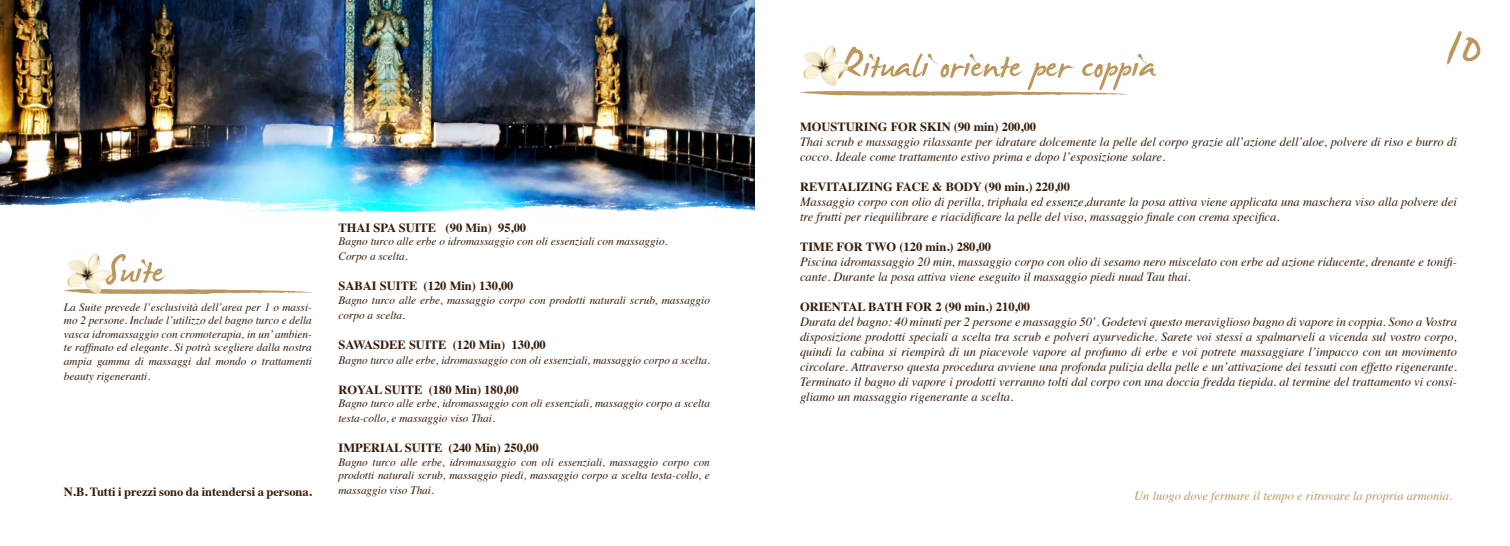
<style>
.page{position:relative;width:1510px;height:546px;background:#fff}
.page>*{position:absolute;margin:0;border:0;box-sizing:border-box;transform-origin:0 0}
.t1{font:75px "James Fajardo";color:#bc975d}
.t2{font:59px "James Fajardo";color:#bc975d}
.t3{font:italic 12.5px/15px "Times";color:#361b08}
.t4{font:700 12.5px "Times";color:#361b08}
.t5{font:italic 12.5px "Times";color:#bc975d}
.t6{font:italic 11.25px/13.5px "Times";color:#361b08}
</style>
<div class="page">
<img style="left:0;top:0;width:755px;height:212px">
<svg style="left:116px;top:289px;width:196px;height:5px"></svg>
<img style="left:64px;top:253px;width:52px;height:41px">
<svg style="left:805px;top:91px;width:323px;height:5px"></svg>
<img style="left:800px;top:45px;width:52px;height:48px">
<h2 class="t2" style="left:838px;top:35px;width:320px">Rituali oriente per coppia</h2>
<h1 class="t1" style="left:1445px;top:9px;width:39px">10</h1>
<p class="t4" style="left:800px;top:115px;width:238px">MOUSTURING FOR SKIN (90 min) 200,00</p>
<p class="t3" style="left:800px;top:133px;width:658px">Thai scrub e massaggio rilassante per idratare dolcemente la pelle del corpo grazie all’azione dell’aloe, polvere di riso e burro di cocco. Ideale come trattamento estivo prima e dopo l’esposizione solare.</p>
<p class="t4" style="left:800px;top:175px;width:271px">REVITALIZING FACE &amp; BODY (90 min.) 220,00</p>
<p class="t3" style="left:800px;top:193px;width:658px">Massaggio corpo con olio di perilla, triphala ed essenze,durante la posa attiva viene applicata una maschera viso alla polvere dei tre frutti per riequilibrare e riacidificare la pelle del viso, massaggio finale con crema specifica.</p>
<p class="t4" style="left:800px;top:235px;width:193px">TIME FOR TWO (120 min.) 280,00</p>
<p class="t3" style="left:800px;top:253px;width:658px">Piscina idromassaggio 20 min, massaggio corpo con olio di sesamo nero miscelato con erbe ad azione riducente, drenante e tonifi&shy;cante. Durante la posa attiva viene eseguito il massaggio piedi nuad Tau thai.</p>
<p class="t4" style="left:800px;top:295px;width:232px">ORIENTAL BATH FOR 2 (90 min.) 210,00</p>
<p class="t3" style="left:800px;top:313px;width:658px;text-align:justify">Durata del bagno: 40 minuti per 2 persone e massaggio 50’. Godetevi questo meraviglioso bagno di vapore in coppia. Sono a Vostra disposizione prodotti speciali a scelta tra scrub e polveri ayurvediche. Sarete voi stessi a spalmarveli a vicenda sul vostro corpo, quindi la cabina si riempirà di un piacevole vapore al profumo di erbe e voi potrete massaggiare l’impacco con un movimento circolare. Attraverso questa procedura avviene una profonda pulizia della pelle e un’attivazione dei tessuti con effetto rigenerante.<br>Terminato il bagno di vapore i prodotti verranno tolti dal corpo con una doccia fredda tiepida. al termine del trattamento vi consi&shy;gliamo un massaggio rigenerante a scelta.</p>
<p class="t4" style="left:338px;top:215px;width:189px">THAI SPA SUITE (90 Min) 95,00</p>
<p class="t6" style="left:338px;top:233px;width:330px;line-height:15px">Bagno turco alle erbe o idromassaggio con oli essenziali con massaggio.<br>Corpo a scelta.</p>
<p class="t4" style="left:338px;top:274px;width:177px">SABAI SUITE (120 Min) 130,00</p>
<p class="t6" style="left:338px;top:292px;width:373px;line-height:15px">Bagno turco alle erbe, massaggio corpo con prodotti naturali scrub, massaggio corpo a scelta.</p>
<p class="t4" style="left:338px;top:332px;width:209px">SAWASDEE SUITE (120 Min) 130,00</p>
<p class="t6" style="left:338px;top:352px;width:373px">Bagno turco alle erbe, idromassaggio con oli essenziali, massaggio corpo a scelta.</p>
<p class="t4" style="left:338px;top:377px;width:182px">ROYAL SUITE (180 Min) 180,00</p>
<p class="t6" style="left:338px;top:395px;width:373px;line-height:15px">Bagno turco alle erbe, idromassaggio con oli essenziali, massaggio corpo a scelta testa-collo, e massaggio viso Thai.</p>
<p class="t4" style="left:338px;top:436px;width:202px">IMPERIAL SUITE (240 Min) 250,00</p>
<p class="t6" style="left:338px;top:454px;width:373px">Bagno turco alle erbe, idromassaggio con oli essenziali, massaggio corpo con prodotti naturali scrub, massaggio piedi, massaggio corpo a scelta testa-collo, e</p>
<p class="t6" style="left:338px;top:483px;width:97px">massaggio viso Thai.</p>
<h2 class="t2" style="left:106px;top:241px;width:60px">Suite</h2>
<p class="t6" style="left:64px;top:300px;width:249px;text-align:justify">La Suite prevede l’esclusività dell’area per 1 o massi&shy;mo 2 persone. Include l’utilizzo del bagno turco e della vasca idromassaggio con cromoterapia, in un’ ambien&shy;te raffinato ed elegante. Si potrà scegliere dalla nostra ampia gamma di massaggi dal mondo o trattamenti</p>
<p class="t6" style="left:64px;top:369px;width:88px">beauty rigeneranti.</p>
<p class="t4" style="left:64px;top:479px;width:249px">N.B. Tutti i prezzi sono da intendersi a persona.</p>
<p class="t5" style="left:1134px;top:484px;width:319px">Un luogo dove fermare il tempo e ritrovare la propria armonia.</p>
</div>
